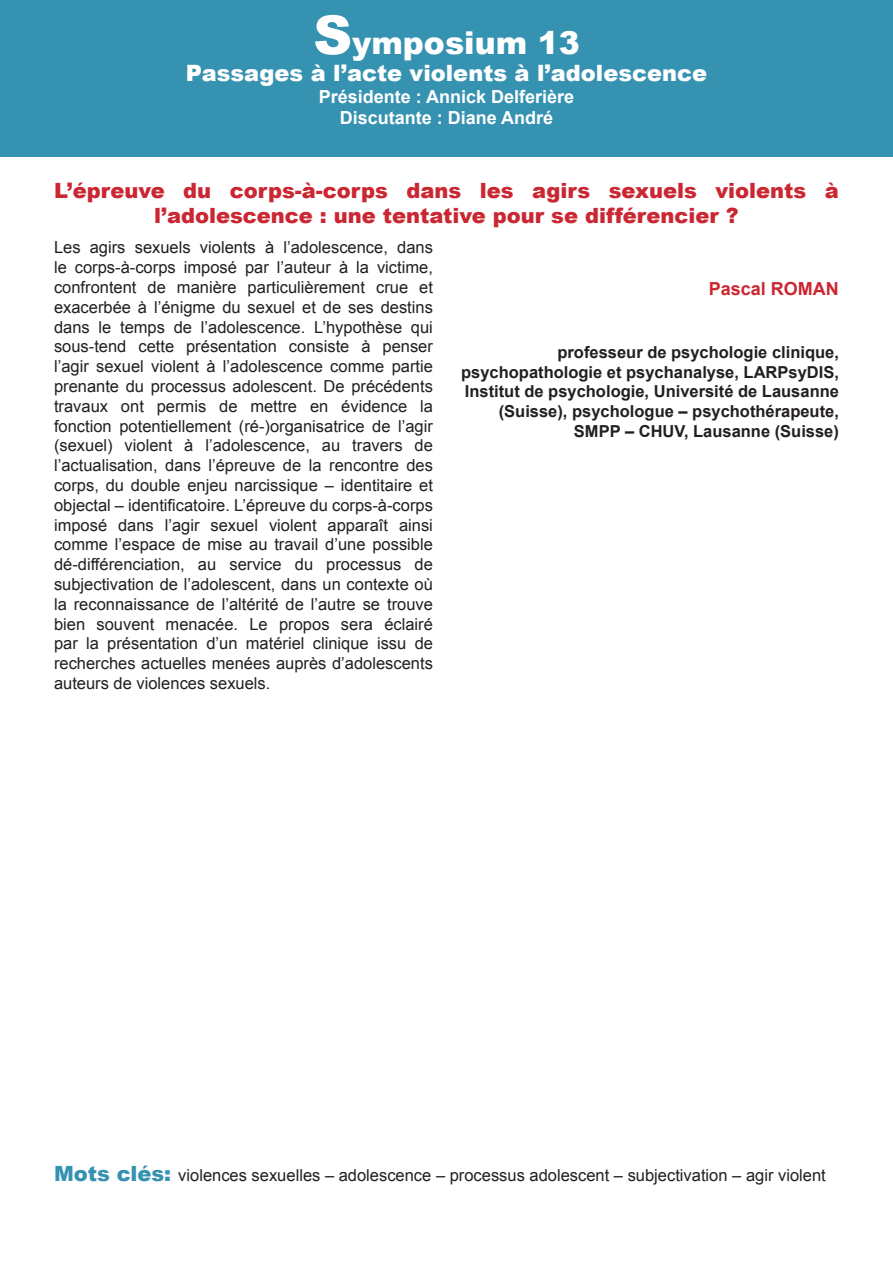
<style>
.page{position:relative;width:893px;height:1263px;background:#fff}
.page>*{position:absolute;margin:0;border:0;box-sizing:border-box;transform-origin:0 0}
.t1{font:900 31.5px "Arial";color:#fff}
.t2{font:900 22.5px "Arial";color:#fff}
.t3{font:900 21px/25.2px "Arial";color:#cb2732;text-align:center}
.t4{font:700 18px/21.6px "Arial";color:#fff;text-align:center}
.t5{font:700 18px "Arial";color:#cb2732}
.t6{font:16.5px/19.8px "Arial";color:#231f20;text-align:justify}
.t7{font:700 16.5px/19.8px "Arial";color:#231f20;text-align:right}
.s1{font-size:54px}
.s2{font-weight:900;font-size:21px;color:#3692b1}
</style>
<div class="page">
<div style="left:0;top:0;width:893px;height:157px;background:#3692b1"></div>
<h1 class="t1" style="left:313px;top:20px;width:268px"><span class="s1">S</span>ymposium 13</h1>
<h2 class="t2" style="left:186px;top:57px;width:523px">Passages à l’acte violents à l’adolescence</h2>
<p class="t4" style="left:319px;top:86px;width:257px">Présidente : Annick Delferière<br>Discutante : Diane André</p>
<p class="t3" style="left:54px;top:177px;width:786px">L’épreuve du corps-à-corps dans les agirs sexuels violents à l’adolescence : une tentative pour se différencier ?</p>
<p class="t6" style="left:54px;top:238px;width:380px">Les agirs sexuels violents à l’adolescence, dans le corps-à-corps imposé par l’auteur à la victime, confrontent de manière particulièrement crue et exacerbée à l’énigme du sexuel et de ses destins dans le temps de l’adolescence. L’hypothèse qui sous-tend cette présentation consiste à penser l’agir sexuel violent à l’adolescence comme partie prenante du processus adolescent. De précédents travaux ont permis de mettre en évidence la fonction potentiellement (ré-)organisatrice de l’agir (sexuel) violent à l’adolescence, au travers de l’actualisation, dans l’épreuve de la rencontre des corps, du double enjeu narcissique – identitaire et objectal – identificatoire. L’épreuve du corps-à-corps imposé dans l’agir sexuel violent apparaît ainsi comme l’espace de mise au travail d’une possible dé-différenciation, au service du processus de subjectivation de l’adolescent, dans un contexte où la reconnaissance de l’altérité de l’autre se trouve bien souvent menacée. Le propos sera éclairé par la présentation d’un matériel clinique issu de recherches actuelles menées auprès d’adolescents auteurs de violences sexuels.</p>
<p class="t5" style="left:709px;top:276px;width:129px">Pascal ROMAN</p>
<p class="t7" style="left:461px;top:343px;width:379px">professeur de psychologie clinique, psychopathologie et psychanalyse, LARPsyDIS, Institut de psychologie, Université de Lausanne (Suisse), psychologue – psychothérapeute, SMPP – CHUV, Lausanne (Suisse)</p>
<p class="t6" style="left:54px;top:1165px;width:773px"><span class="s2">Mots clés:</span> violences sexuelles – adolescence – processus adolescent – subjectivation – agir violent</p>
</div>
